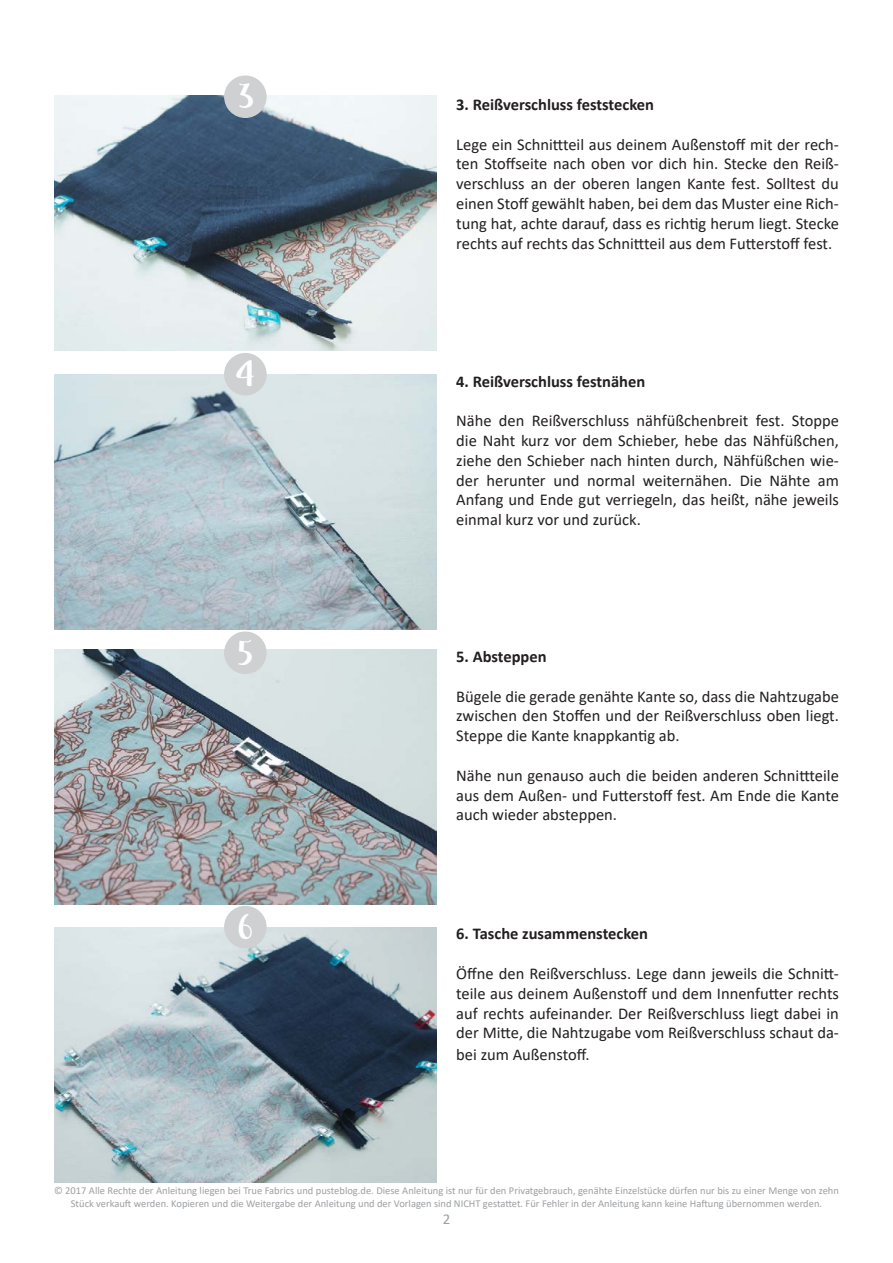
<style>
.page{position:relative;width:893px;height:1263px;background:#fff}
.page>*{position:absolute;margin:0;border:0;box-sizing:border-box;transform-origin:0 0}
.t1{font:33px "Autumnin November";color:#fff}
.t2{font:16.5px/19.8px "Calibri";color:#231f20;text-align:justify}
.t3{font:700 16.5px "Calibri";color:#231f20}
.t4{font:15px "Calibri";color:#9d9fa2}
.t5{font:10.5px/12.6px "Calibri";color:#9d9fa2;text-align:center}
</style>
<div class="page">
<img style="left:54px;top:374px;width:383px;height:255px">
<img style="left:54px;top:96px;width:383px;height:255px">
<img style="left:54px;top:650px;width:383px;height:255px">
<img style="left:54px;top:927px;width:383px;height:255px">
<div style="left:225px;top:76px;width:41px;height:41px;background:#ced0d1;border-radius:50%"></div>
<div style="left:224px;top:75px;width:43px;height:43px;border:2px solid #ced0d1;border-radius:50%"></div>
<div style="left:225px;top:354px;width:41px;height:41px;background:#ced0d1;border-radius:50%"></div>
<div style="left:224px;top:353px;width:43px;height:42px;border:2px solid #ced0d1;border-radius:50%"></div>
<div style="left:225px;top:632px;width:41px;height:41px;background:#ced0d1;border-radius:50%"></div>
<div style="left:224px;top:631px;width:43px;height:43px;border:2px solid #ced0d1;border-radius:50%"></div>
<div style="left:225px;top:906px;width:41px;height:41px;background:#ced0d1;border-radius:50%"></div>
<div style="left:224px;top:906px;width:43px;height:42px;border:2px solid #ced0d1;border-radius:50%"></div>
<p class="t1" style="left:238px;top:77px;width:18px">3</p>
<p class="t1" style="left:235px;top:356px;width:21px">4</p>
<p class="t1" style="left:237px;top:634px;width:18px">5</p>
<p class="t1" style="left:238px;top:908px;width:17px">6</p>
<p class="t3" style="left:456px;top:93px;width:199px">3. Reißverschluss feststecken</p>
<p class="t2" style="left:456px;top:134px;width:384px">Lege ein Schnittteil aus deinem Außenstoff mit der rech&shy;ten Stoffseite nach oben vor dich hin. Stecke den Reiß&shy;verschluss an der oberen langen Kante fest. Solltest du einen Stoff gewählt haben, bei dem das Muster eine Rich&shy;tung hat, achte darauf, dass es richtig herum liegt. Stecke rechts auf rechts das Schnittteil aus dem Futterstoff fest.</p>
<p class="t3" style="left:456px;top:369px;width:190px">4. Reißverschluss festnähen</p>
<p class="t2" style="left:456px;top:410px;width:384px">Nähe den Reißverschluss nähfüßchenbreit fest. Stoppe die Naht kurz vor dem Schieber, hebe das Nähfüßchen, ziehe den Schieber nach hinten durch, Nähfüßchen wie&shy;der herunter und normal weiternähen. Die Nähte am Anfang und Ende gut verriegeln, das heißt, nähe jeweils einmal kurz vor und zurück.</p>
<p class="t3" style="left:456px;top:645px;width:92px">5. Absteppen</p>
<p class="t2" style="left:456px;top:686px;width:384px">Bügele die gerade genähte Kante so, dass die Nahtzugabe zwischen den Stoffen und der Reißverschluss oben liegt.<br>Steppe die Kante knappkantig ab.</p>
<p class="t2" style="left:456px;top:765px;width:384px">Nähe nun genauso auch die beiden anderen Schnittteile aus dem Außen- und Futterstoff fest. Am Ende die Kante auch wieder absteppen.</p>
<p class="t3" style="left:456px;top:922px;width:193px">6. Tasche zusammenstecken</p>
<p class="t2" style="left:456px;top:963px;width:384px">Öffne den Reißverschluss. Lege dann jeweils die Schnitt&shy;teile aus deinem Außenstoff und dem Innenfutter rechts auf rechts aufeinander. Der Reißverschluss liegt dabei in der Mitte, die Nahtzugabe vom Reißverschluss schaut da-</p>
<p class="t2" style="left:456px;top:1044px;width:135px">bei zum Außenstoff.</p>
<p class="t5" style="left:54px;top:1184px;width:786px">© 2017 Alle Rechte der Anleitung liegen bei True Fabrics und pusteblog.de. Diese Anleitung ist nur für den Privatgebrauch, genähte Einzelstücke dürfen nur bis zu einer Menge von zehn<br>Stück verkauft werden. Kopieren und die Weitergabe der Anleitung und der Vorlagen sind NICHT gestattet. Für Fehler in der Anleitung kann keine Haftung übernommen werden.</p>
<p class="t4" style="left:443px;top:1209px;width:9px">2</p>
</div>
